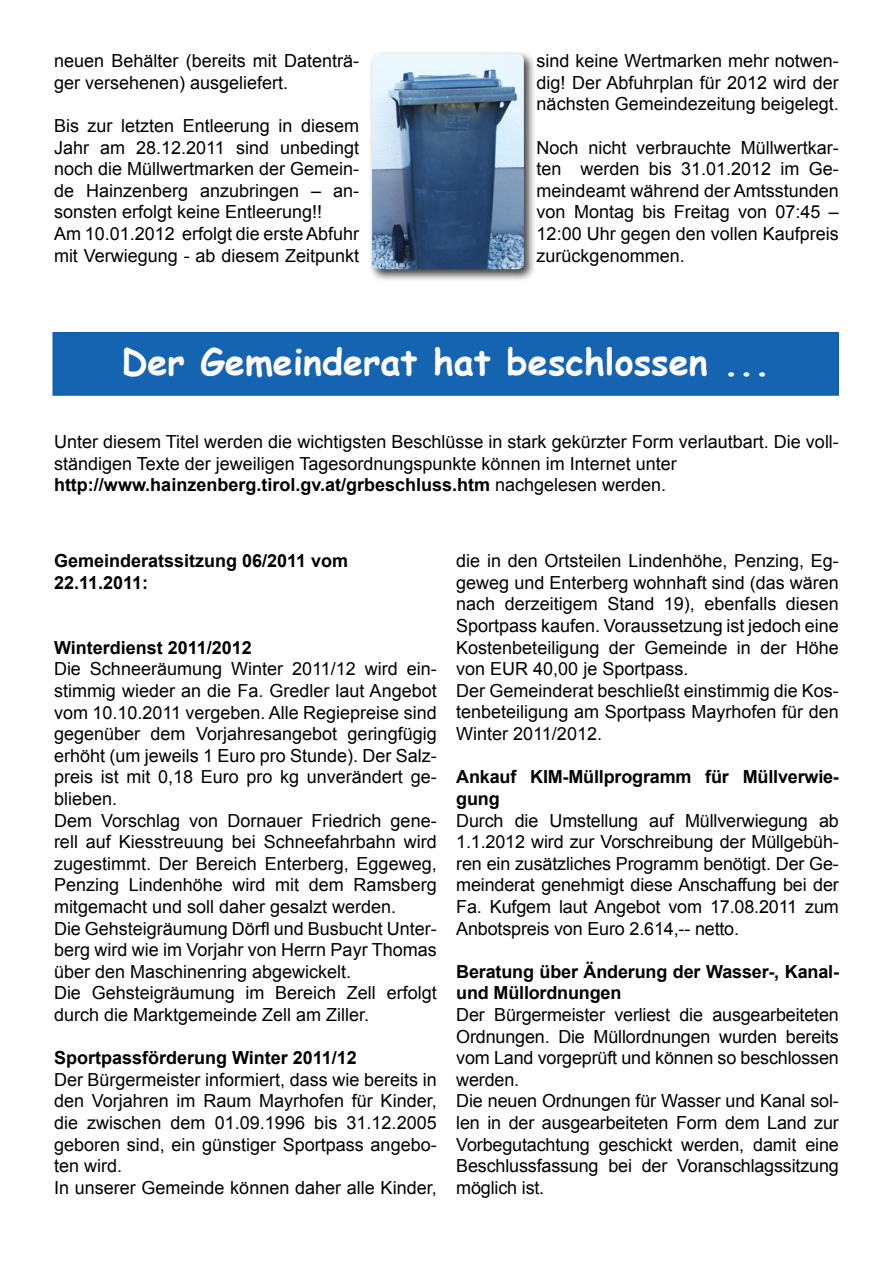
<style>
.page{position:relative;width:893px;height:1263px;background:#fff}
.page>*{position:absolute;margin:0;border:0;box-sizing:border-box;transform-origin:0 0}
.t1{font:700 36px "Comic Sans MS";color:#fffdff}
.t2{font:18px/21.6px "Arial";color:#000}
.t3{font:700 18px/21.6px "Arial";letter-spacing:-.01em;color:#000}
.s1{font-weight:700}
</style>
<div class="page">
<div style="left:53px;top:333px;width:785px;height:62px;background:#1564b1"></div>
<div style="left:52px;top:332px;width:787px;height:64px;border:2px solid #105faa"></div>
<div style="left:368px;top:50px;width:168px;height:232px;background:#000;opacity:.75"></div>
<img style="left:372px;top:54px;width:152px;height:215px">
<p class="t2" style="left:54px;top:50px;width:307px">neuen Behälter (bereits mit Datenträ&shy;ger versehenen) ausgeliefert.</p>
<p class="t2" style="left:54px;top:115px;width:307px">Bis zur letzten Entleerung in diesem Jahr am 28.12.2011 sind unbedingt noch die Müllwertmarken der Gemein&shy;de Hainzenberg anzubringen – an&shy;sonsten erfolgt keine Entleerung!!<br>Am 10.01.2012 erfolgt die erste Abfuhr mit Verwiegung - ab diesem Zeitpunkt</p>
<p class="t2" style="left:537px;top:50px;width:304px;text-align:justify">sind keine Wertmarken mehr notwen&shy;dig! Der Abfuhrplan für 2012 wird der nächsten Gemeindezeitung beigelegt.</p>
<p class="t2" style="left:537px;top:137px;width:304px;text-align:justify">Noch nicht verbrauchte Müllwertkar&shy;ten werden bis 31.01.2012 im Ge&shy;meindeamt während der Amtsstunden von Montag bis Freitag von 07:45 – 12:00 Uhr gegen den vollen Kaufpreis zurückgenommen.</p>
<h1 class="t1" style="left:121px;top:336px;width:650px">Der Gemeinderat hat beschlossen ...</h1>
<p class="t2" style="left:54px;top:431px;width:786px">Unter diesem Titel werden die wichtigsten Beschlüsse in stark gekürzter Form verlautbart. Die voll&shy;ständigen Texte der jeweiligen Tagesordnungspunkte können im Internet unter <span class="s1">http://www.hainzenberg.tirol.gv.at/grbeschluss.htm</span> nachgelesen werden.</p>
<p class="t3" style="left:54px;top:551px;width:296px">Gemeinderatssitzung 06/2011 vom<br>22.11.2011:</p>
<p class="t3" style="left:54px;top:637px;width:199px">Winterdienst 2011/2012</p>
<p class="t2" style="left:54px;top:658px;width:384px">Die Schneeräumung Winter 2011/12 wird ein&shy;stimmig wieder an die Fa. Gredler laut Angebot vom 10.10.2011 vergeben. Alle Regiepreise sind gegenüber dem Vorjahresangebot geringfügig erhöht (um jeweils 1 Euro pro Stunde). Der Salz&shy;preis ist mit 0,18 Euro pro kg unverändert ge&shy;blieben.<br>Dem Vorschlag von Dornauer Friedrich gene&shy;rell auf Kiesstreuung bei Schneefahrbahn wird zugestimmt. Der Bereich Enterberg, Eggeweg, Penzing Lindenhöhe wird mit dem Ramsberg mitgemacht und soll daher gesalzt werden.<br>Die Gehsteigräumung Dörfl und Busbucht Unter&shy;berg wird wie im Vorjahr von Herrn Payr Thomas über den Maschinenring abgewickelt.<br>Die Gehsteigräumung im Bereich Zell erfolgt durch die Marktgemeinde Zell am Ziller.</p>
<p class="t3" style="left:54px;top:1048px;width:304px">Sportpassförderung Winter 2011/12</p>
<p class="t2" style="left:54px;top:1069px;width:384px">Der Bürgermeister informiert, dass wie bereits in den Vorjahren im Raum Mayrhofen für Kinder, die zwischen dem 01.09.1996 bis 31.12.2005 geboren sind, ein günstiger Sportpass angebo&shy;ten wird.<br>In unserer Gemeinde können daher alle Kinder,</p>
<p class="t2" style="left:456px;top:550px;width:384px">die in den Ortsteilen Lindenhöhe, Penzing, Eg&shy;geweg und Enterberg wohnhaft sind (das wären nach derzeitigem Stand 19), ebenfalls diesen Sportpass kaufen. Voraussetzung ist jedoch eine Kostenbeteiligung der Gemeinde in der Höhe von EUR 40,00 je Sportpass.<br>Der Gemeinderat beschließt einstimmig die Kos&shy;tenbeteiligung am Sportpass Mayrhofen für den Winter 2011/2012.</p>
<p class="t3" style="left:456px;top:767px;width:384px">Ankauf KIM-Müllprogramm für Müllverwie&shy;gung</p>
<p class="t2" style="left:456px;top:809px;width:384px;text-align:justify">Durch die Umstellung auf Müllverwiegung ab 1.1.2012 wird zur Vorschreibung der Müllgebüh&shy;ren ein zusätzliches Programm benötigt. Der Ge&shy;meinderat genehmigt diese Anschaffung bei der Fa. Kufgem laut Angebot vom 17.08.2011 zum Anbotspreis von Euro 2.614,-- netto.</p>
<p class="t3" style="left:456px;top:961px;width:384px">Beratung über Änderung der Wasser-, Kanal&shy;und Müllordnungen</p>
<p class="t2" style="left:456px;top:1004px;width:384px">Der Bürgermeister verliest die ausgearbeiteten Ordnungen. Die Müllordnungen wurden bereits vom Land vorgeprüft und können so beschlossen werden.<br>Die neuen Ordnungen für Wasser und Kanal sol&shy;len in der ausgearbeiteten Form dem Land zur Vorbegutachtung geschickt werden, damit eine Beschlussfassung bei der Voranschlagssitzung möglich ist.</p>
</div>
